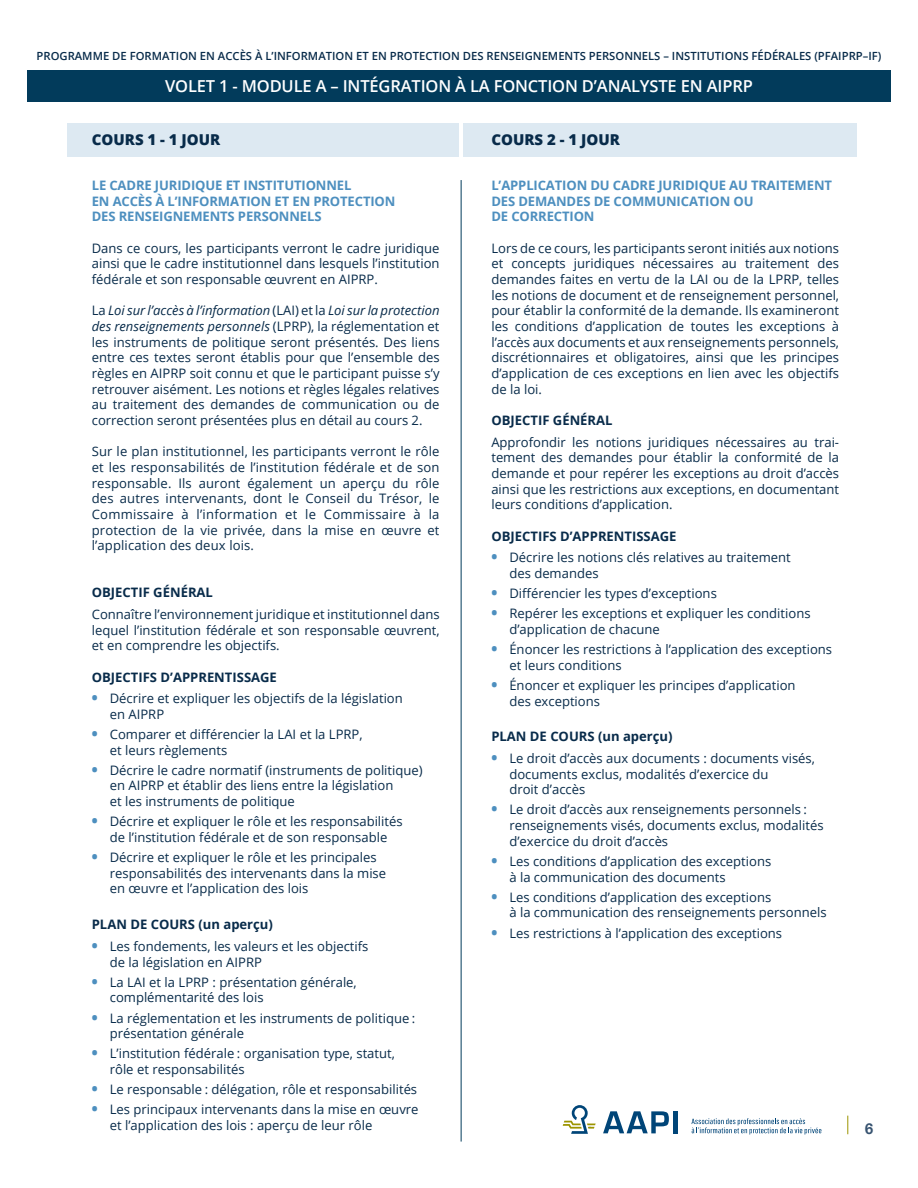
<style>
.page{position:relative;width:918px;height:1188px;background:#fff}
.page>*{position:absolute;margin:0;border:0;box-sizing:border-box;transform-origin:0 0}
.t1{font:600 16.5px "Open Sans";letter-spacing:-.01em;color:#fff}
.t2{font:800 15px "Open Sans";color:#082b4a}
.t3{font:700 15px "Univers 45";color:#385471}
.t4{font:13.05px/15.6px "Open Sans";color:#082b4a}
.t5{font:700 13.05px/15.6px "Open Sans";letter-spacing:-.01em;color:#4d8fbf}
.sous-titre_maj_10_pt{font:700 13.05px "Open Sans";color:#082b4a}
.t6{font:600 11.25px "Open Sans";color:#082b4a}
.s1{font-style:italic}
.s2{font-weight:800;font-size:15px;color:#4d8fbf}
</style>
<div class="page">
<svg style="left:847px;top:1116px;width:1px;height:18px"></svg>
<svg style="left:563px;top:1105px;width:33px;height:29px"></svg>
<svg style="left:603px;top:1111px;width:66px;height:22px"></svg>
<hr style="left:674px;top:1111px;width:4px;height:22px;background:#004578">
<svg style="left:691px;top:1118px;width:130px;height:17px"></svg>
<div style="left:67px;top:123px;width:392px;height:34px;background:#dde9f2"></div>
<div style="left:464px;top:123px;width:393px;height:34px;background:#dde9f2"></div>
<hr style="left:461px;top:180px;width:1px;height:962px;background:#023b5b">
<div style="left:27px;top:70px;width:864px;height:32px;background:#023b5b"></div>
<p class="t6" style="left:37px;top:48px;width:846px">PROGRAMME DE FORMATION EN ACCÈS À L’INFORMATION ET EN PROTECTION DES RENSEIGNEMENTS PERSONNELS – INSTITUTIONS FÉDÉRALES (PFAIPRP–IF)</p>
<p class="t1" style="left:165px;top:74px;width:589px">VOLET 1 - MODULE A – INTÉGRATION À LA FONCTION D’ANALYSTE EN AIPRP</p>
<p class="t2" style="left:92px;top:129px;width:130px">COURS 1 - 1 JOUR</p>
<p class="t2" style="left:491px;top:129px;width:130px">COURS 2 - 1 JOUR</p>
<p class="t5" style="left:92px;top:177px;width:305px">LE CADRE JURIDIQUE ET INSTITUTIONNEL<br>EN ACCÈS À L’INFORMATION ET EN PROTECTION<br>DES RENSEIGNEMENTS PERSONNELS</p>
<p class="t4" style="left:92px;top:240px;width:349px;text-align:justify">Dans ce cours, les participants verront le cadre juridique ainsi que le cadre institutionnel dans lesquels l’institution fédérale et son responsable œuvrent en AIPRP.</p>
<p class="t4" style="left:92px;top:302px;width:349px;text-align:justify">La <span class="s1">Loi sur l’accès à l’information</span> (LAI) et la <span class="s1">Loi sur la protection des renseignements personnels</span> (LPRP), la réglementation et les instruments de politique seront présentés. Des liens entre ces textes seront établis pour que l’ensemble des règles en AIPRP soit connu et que le participant puisse s’y retrouver aisément. Les notions et règles légales relatives au traitement des demandes de communication ou de correction seront présentées plus en détail au cours 2.</p>
<p class="t4" style="left:92px;top:443px;width:349px;text-align:justify">Sur le plan institutionnel, les participants verront le rôle et les responsabilités de l’institution fédérale et de son responsable. Ils auront également un aperçu du rôle des autres intervenants, dont le Conseil du Trésor, le Commissaire à l’information et le Commissaire à la protection de la vie privée, dans la mise en œuvre et l’application des deux lois.</p>
<p class="sous-titre_maj_10_pt" style="left:92px;top:583px;width:123px">OBJECTIF GÉNÉRAL</p>
<p class="t4" style="left:92px;top:606px;width:349px;text-align:justify">Connaître l’environnement juridique et institutionnel dans lequel l’institution fédérale et son responsable œuvrent, et en comprendre les objectifs.</p>
<p class="sous-titre_maj_10_pt" style="left:92px;top:668px;width:187px">OBJECTIFS D’APPRENTISSAGE</p>
<p class="t4" style="left:110px;top:690px;width:295px;text-indent:-18px"><span class="s2">•</span> Décrire et expliquer les objectifs de la législation en AIPRP</p>
<p class="t4" style="left:110px;top:726px;width:254px;text-indent:-18px"><span class="s2">•</span> Comparer et différencier la LAI et la LPRP, et leurs règlements</p>
<p class="t4" style="left:110px;top:762px;width:314px;text-indent:-18px"><span class="s2">•</span> Décrire le cadre normatif (instruments de politique) en AIPRP et établir des liens entre la législation<br>et les instruments de politique</p>
<p class="t4" style="left:92px;top:813px;width:312px;text-align:center"><span class="s2">•</span> Décrire et expliquer le rôle et les responsabilités de l’institution fédérale et de son responsable</p>
<p class="t4" style="left:110px;top:849px;width:278px;text-indent:-18px"><span class="s2">•</span> Décrire et expliquer le rôle et les principales responsabilités des intervenants dans la mise en œuvre et l’application des lois</p>
<p class="sous-titre_maj_10_pt" style="left:92px;top:915px;width:183px">PLAN DE COURS (un aperçu)</p>
<p class="t4" style="left:110px;top:938px;width:260px;text-indent:-18px"><span class="s2">•</span> Les fondements, les valeurs et les objectifs de la législation en AIPRP</p>
<p class="t4" style="left:110px;top:974px;width:249px;text-indent:-18px"><span class="s2">•</span> La LAI et la LPRP : présentation générale, complémentarité des lois</p>
<p class="t4" style="left:110px;top:1010px;width:307px;text-indent:-18px"><span class="s2">•</span> La réglementation et les instruments de politique : présentation générale</p>
<p class="t4" style="left:110px;top:1046px;width:287px;text-indent:-18px"><span class="s2">•</span> L’institution fédérale : organisation type, statut, rôle et responsabilités</p>
<p class="t4" style="left:92px;top:1081px;width:327px"><span class="s2">•</span> Le responsable : délégation, rôle et responsabilités</p>
<p class="t4" style="left:110px;top:1102px;width:310px;text-indent:-18px"><span class="s2">•</span> Les principaux intervenants dans la mise en œuvre et l’application des lois : aperçu de leur rôle</p>
<p class="t5" style="left:491px;top:177px;width:342px">L’APPLICATION DU CADRE JURIDIQUE AU TRAITEMENT<br>DES DEMANDES DE COMMUNICATION OU<br>DE CORRECTION</p>
<p class="t4" style="left:491px;top:240px;width:349px;text-align:justify">Lors de ce cours, les participants seront initiés aux notions et concepts juridiques nécessaires au traitement des demandes faites en vertu de la LAI ou de la LPRP, telles les notions de document et de renseignement personnel, pour établir la conformité de la demande. Ils examineront les conditions d’application de toutes les exceptions à l’accès aux documents et aux renseignements personnels, discrétionnaires et obligatoires, ainsi que les principes d’application de ces exceptions en lien avec les objectifs de la loi.</p>
<p class="sous-titre_maj_10_pt" style="left:491px;top:411px;width:123px">OBJECTIF GÉNÉRAL</p>
<p class="t4" style="left:491px;top:434px;width:349px;text-align:justify">Approfondir les notions juridiques nécessaires au trai&shy;tement des demandes pour établir la conformité de la demande et pour repérer les exceptions au droit d’accès ainsi que les restrictions aux exceptions, en documentant leurs conditions d’application.</p>
<p class="sous-titre_maj_10_pt" style="left:491px;top:527px;width:187px">OBJECTIFS D’APPRENTISSAGE</p>
<p class="t4" style="left:509px;top:549px;width:283px;text-indent:-18px"><span class="s2">•</span> Décrire les notions clés relatives au traitement des demandes</p>
<p class="t4" style="left:491px;top:585px;width:227px"><span class="s2">•</span> Différencier les types d’exceptions</p>
<p class="t4" style="left:509px;top:605px;width:303px;text-indent:-18px"><span class="s2">•</span> Repérer les exceptions et expliquer les conditions d’application de chacune</p>
<p class="t4" style="left:509px;top:641px;width:324px;text-indent:-18px"><span class="s2">•</span> Énoncer les restrictions à l’application des exceptions et leurs conditions</p>
<p class="t4" style="left:509px;top:677px;width:288px;text-indent:-18px"><span class="s2">•</span> Énoncer et expliquer les principes d’application des exceptions</p>
<p class="sous-titre_maj_10_pt" style="left:491px;top:727px;width:183px">PLAN DE COURS (un aperçu)</p>
<p class="t4" style="left:509px;top:750px;width:307px;text-indent:-18px"><span class="s2">•</span> Le droit d’accès aux documents : documents visés, documents exclus, modalités d’exercice du<br>droit d’accès</p>
<p class="t4" style="left:509px;top:802px;width:316px;text-indent:-18px"><span class="s2">•</span> Le droit d’accès aux renseignements personnels : renseignements visés, documents exclus, modalités d’exercice du droit d’accès</p>
<p class="t4" style="left:509px;top:853px;width:263px;text-indent:-18px"><span class="s2">•</span> Les conditions d’application des exceptions à la communication des documents</p>
<p class="t4" style="left:509px;top:889px;width:319px;text-indent:-18px"><span class="s2">•</span> Les conditions d’application des exceptions<br>à la communication des renseignements personnels</p>
<p class="t4" style="left:491px;top:925px;width:292px"><span class="s2">•</span> Les restrictions à l’application des exceptions</p>
<p class="t3" style="left:864px;top:1120px;width:11px">6</p>
</div>
